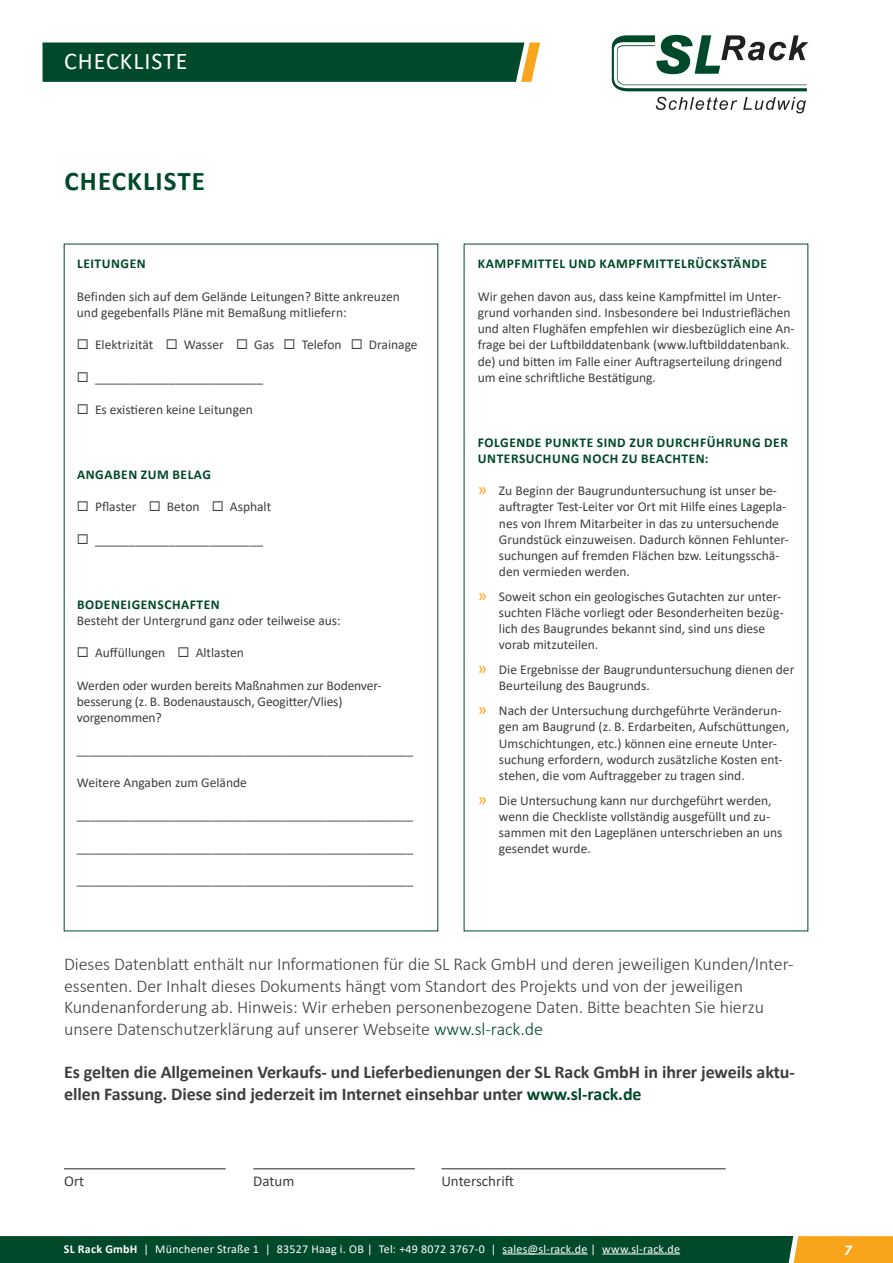
<style>
.page{position:relative;width:893px;height:1263px;background:#fff}
.page>*{position:absolute;margin:0;border:0;box-sizing:border-box;transform-origin:0 0}
.t1{font:700 27px "Calibri";letter-spacing:.04em;color:#00492a}
.t2{font:24px "Calibri";letter-spacing:.04em;color:#fff}
.t3{font:300 18px/21.6px "Calibri";letter-spacing:-.005em;color:#3e3e3f}
.t4{font:700 18px/21.6px "Calibri";letter-spacing:-.005em;color:#3e3e3f}
.t5{font:15px "Calibri";color:#3e3e3f}
.t6{font:italic 700 15px "Calibri";color:#fff}
.t7{font:13.5px/16.2px "Calibri";color:#3e3e3f}
.t8{font:700 13.5px/16.2px "Calibri";letter-spacing:.04em;color:#00492a}
.t9{font:12px "Calibri";letter-spacing:.02em;color:#fff}
.s1{font-size:18px;color:#f9a51b}
.s2{color:#00492a}
.s3{font-weight:700}
</style>
<div class="page">
<svg style="left:0;top:1236px;width:893px;height:27px;background:#1d552a"></svg>
<hr style="left:503px;top:1253px;width:85px;height:1px;background:#fff">
<hr style="left:602px;top:1253px;width:78px;height:1px;background:#fff">
<div style="left:43px;top:43px;width:497px;height:39px;background:#00492a"></div>
<svg style="left:656px;top:97px;width:81px;height:13px"></svg>
<svg style="left:743px;top:97px;width:63px;height:16px"></svg>
<svg style="left:612px;top:35px;width:196px;height:56px"></svg>
<hr style="left:64px;top:1168px;width:162px;height:1px;background:#3e3e3f">
<hr style="left:253px;top:1168px;width:162px;height:1px;background:#3e3e3f">
<hr style="left:441px;top:1168px;width:285px;height:1px;background:#3e3e3f">
<h2 class="t2" style="left:64px;top:44px;width:125px">CHECKLISTE</h2>
<h1 class="t1" style="left:65px;top:162px;width:142px">CHECKLISTE</h1>
<p class="t8" style="left:77px;top:256px;width:70px">LEITUNGEN</p>
<p class="t7" style="left:77px;top:288px;width:324px">Befinden sich auf dem Gelände Leitungen? Bitte ankreuzen und gegebenfalls Pläne mit Bemaßung mitliefern:</p>
<p class="t7" style="left:77px;top:336px;width:342px">◻ Elektrizität ◻ Wasser ◻ Gas ◻ Telefon ◻ Drainage</p>
<p class="t7" style="left:77px;top:369px;width:188px">◻ _________________________</p>
<p class="t7" style="left:77px;top:401px;width:177px">◻ Es existieren keine Leitungen</p>
<p class="t8" style="left:77px;top:466px;width:135px">ANGABEN ZUM BELAG</p>
<p class="t7" style="left:77px;top:498px;width:196px">◻ Pflaster ◻ Beton ◻ Asphalt</p>
<p class="t7" style="left:77px;top:531px;width:188px">◻ _________________________</p>
<p class="t8" style="left:77px;top:596px;width:144px">BODENEIGENSCHAFTEN</p>
<p class="t7" style="left:77px;top:612px;width:265px">Besteht der Untergrund ganz oder teilweise aus:</p>
<p class="t7" style="left:77px;top:644px;width:169px">◻ Auffüllungen ◻ Altlasten</p>
<p class="t7" style="left:77px;top:677px;width:306px">Werden oder wurden bereits Maßnahmen zur Bodenver&shy;besserung (z. B. Bodenaustausch, Geogitter/Vlies) vorgenommen?</p>
<p class="t7" style="left:77px;top:741px;width:338px">__________________________________________________</p>
<p class="t7" style="left:77px;top:774px;width:172px">Weitere Angaben zum Gelände</p>
<p class="t7" style="left:77px;top:806px;width:338px">__________________________________________________</p>
<p class="t7" style="left:77px;top:839px;width:338px">__________________________________________________</p>
<p class="t7" style="left:77px;top:871px;width:338px">__________________________________________________</p>
<p class="t8" style="left:478px;top:256px;width:291px">KAMPFMITTEL UND KAMPFMITTELRÜCKSTÄNDE</p>
<p class="t7" style="left:478px;top:288px;width:318px">Wir gehen davon aus, dass keine Kampfmittel im Unter&shy;grund vorhanden sind. Insbesondere bei Industrieflächen und alten Flughäfen empfehlen wir diesbezüglich eine An&shy;frage bei der Luftbilddatenbank (www.luftbilddatenbank. de) und bitten im Falle einer Auftragserteilung dringend um eine schriftliche Bestätigung.</p>
<p class="t8" style="left:478px;top:434px;width:311px">FOLGENDE PUNKTE SIND ZUR DURCHFÜHRUNG DER<br>UNTERSUCHUNG NOCH ZU BEACHTEN:</p>
<p class="t7" style="left:499px;top:482px;width:291px;text-indent:-21px"><span class="s1">»</span> Zu Beginn der Baugrunduntersuchung ist unser be&shy;auftragter Test-Leiter vor Ort mit Hilfe eines Lagepla&shy;nes von Ihrem Mitarbeiter in das zu untersuchende Grundstück einzuweisen. Dadurch können Fehlunter&shy;suchungen auf fremden Flächen bzw. Leitungsschä&shy;den vermieden werden.</p>
<p class="t7" style="left:499px;top:588px;width:286px;text-indent:-21px"><span class="s1">»</span> Soweit schon ein geologisches Gutachten zur unter&shy;suchten Fläche vorliegt oder Besonderheiten bezüg&shy;lich des Baugrundes bekannt sind, sind uns diese vorab mitzuteilen.</p>
<p class="t7" style="left:499px;top:661px;width:297px;text-indent:-21px"><span class="s1">»</span> Die Ergebnisse der Baugrunduntersuchung dienen der<br>Beurteilung des Baugrunds.</p>
<p class="t7" style="left:499px;top:702px;width:292px;text-indent:-21px"><span class="s1">»</span> Nach der Untersuchung durchgeführte Veränderun&shy;gen am Baugrund (z. B. Erdarbeiten, Aufschüttungen, Umschichtungen, etc.) können eine erneute Unter&shy;suchung erfordern, wodurch zusätzliche Kosten ent&shy;stehen, die vom Auftraggeber zu tragen sind.</p>
<p class="t7" style="left:499px;top:792px;width:285px;text-indent:-21px"><span class="s1">»</span> Die Untersuchung kann nur durchgeführt werden, wenn die Checkliste vollständig ausgefüllt und zu&shy;sammen mit den Lageplänen unterschrieben an uns gesendet wurde.</p>
<p class="t3" style="left:64px;top:953px;width:731px">Dieses Datenblatt enthält nur Informationen für die SL Rack GmbH und deren jeweiligen Kunden/Inter&shy;essenten. Der Inhalt dieses Dokuments hängt vom Standort des Projekts und von der jeweiligen Kundenanforderung ab. Hinweis: Wir erheben personenbezogene Daten. Bitte beachten Sie hierzu unsere Datenschutzerklärung auf unserer Webseite <span class="s2">www.sl-rack.de</span></p>
<h3 class="t4" style="left:64px;top:1061px;width:732px">Es gelten die Allgemeinen Verkaufs- und Lieferbedienungen der SL Rack GmbH in ihrer jeweils aktu&shy;ellen Fassung. Diese sind jederzeit im Internet einsehbar unter <span class="s2">www.sl-rack.de</span></h3>
<p class="t5" style="left:64px;top:1170px;width:22px">Ort</p>
<p class="t5" style="left:253px;top:1170px;width:43px">Datum</p>
<p class="t5" style="left:441px;top:1170px;width:74px">Unterschrift</p>
<p class="t9" style="left:64px;top:1240px;width:618px"><span class="s3">SL Rack GmbH</span> | Münchener Straße 1 | 83527 Haag i. OB | Tel: +49 8072 3767-0 | sales@sl-rack.de | www.sl-rack.de</p>
<p class="t6" style="left:844px;top:1239px;width:9px">7</p>
</div>
